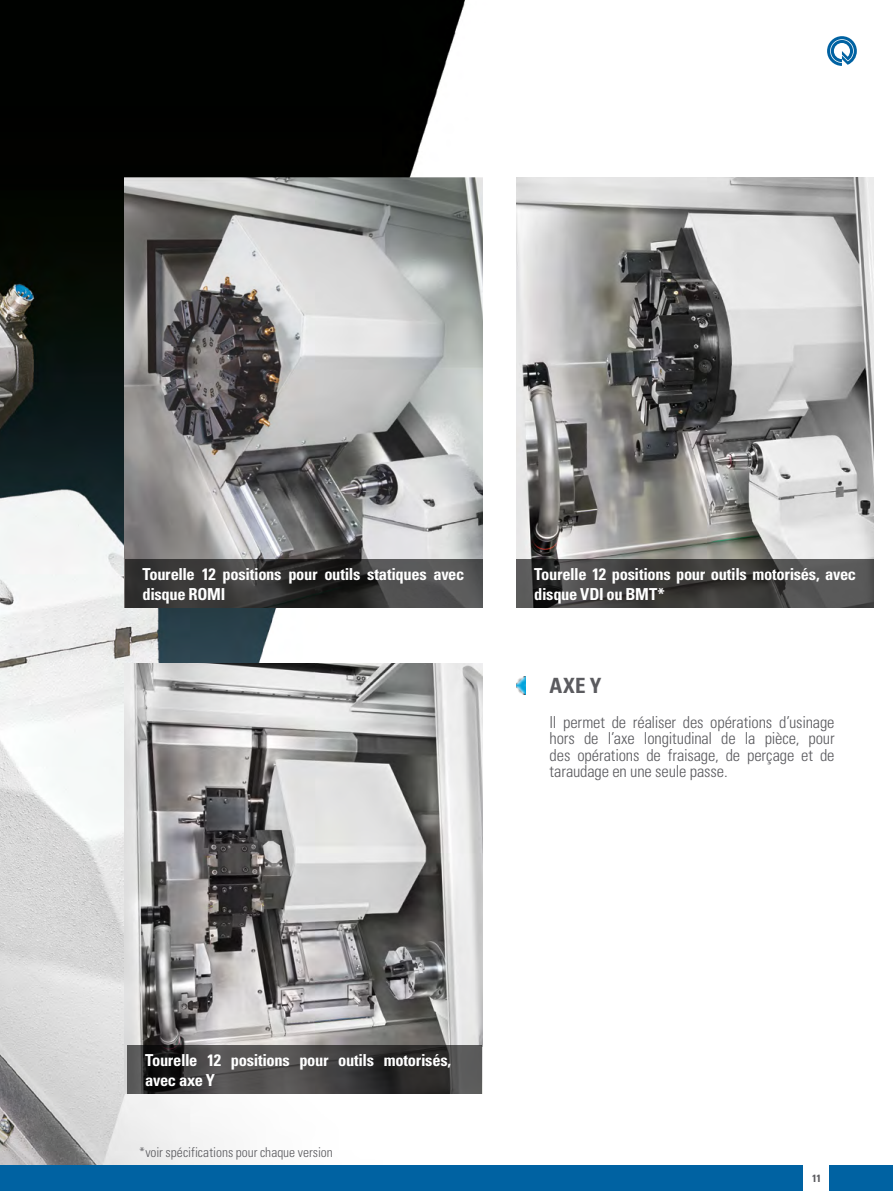
<style>
.page{position:relative;width:893px;height:1191px;background:#fff}
.page>*{position:absolute;margin:0;border:0;box-sizing:border-box;transform-origin:0 0}
.t1{font:700 condensed 21px "Univers";color:#5b5b5f}
.t2{font:700 condensed 16.5px/19.8px "Univers";letter-spacing:-.02em;color:#fff}
.t3{font:300 condensed 16.5px/16.5px "Univers";letter-spacing:-.01em;color:#5b5b5f;text-align:justify}
.t4{font:300 condensed 13.5px "Univers";color:#5b5b5f}
.t5{font:700 condensed 10.5px "Univers";color:#5b5b5f}
</style>
<div class="page">
<svg style="left:827px;top:36px;width:30px;height:30px"></svg>
<img style="left:0;top:0;width:799px;height:1165px">
<img style="left:125px;top:178px;width:357px;height:381px">
<img style="left:517px;top:178px;width:357px;height:381px">
<img style="left:125px;top:663px;width:357px;height:430px">
<img style="left:517px;top:676px;width:9px;height:18px">
<svg style="left:128px;top:1045px;width:354px;height:48px;background:#3f3e3e"></svg>
<svg style="left:125px;top:559px;width:357px;height:48px;background:#3a3a39"></svg>
<svg style="left:517px;top:559px;width:357px;height:48px;background:#434241"></svg>
<div style="left:829px;top:1165px;width:64px;height:26px;background:#0062a2"></div>
<div style="left:0;top:1165px;width:804px;height:26px;background:#0062a2"></div>
<p class="t2" style="left:143px;top:564px;width:323px">Tourelle 12 positions pour outils statiques avec disque ROMI</p>
<p class="t2" style="left:534px;top:564px;width:323px">Tourelle 12 positions pour outils motorisés, avec disque VDI ou BMT*</p>
<p class="t1" style="left:550px;top:672px;width:54px">AXE Y</p>
<p class="t3" style="left:550px;top:713px;width:286px">Il permet de réaliser des opérations d’usinage hors de l’axe longitudinal de la pièce, pour des opérations de fraisage, de perçage et de taraudage en une seule passe.</p>
<p class="t2" style="left:145px;top:1050px;width:307px">Tourelle 12 positions pour outils motorisés, avec axe Y</p>
<p class="t4" style="left:139px;top:1144px;width:195px">*voir spécifications pour chaque version</p>
<p class="t5" style="left:812px;top:1171px;width:11px">11</p>
</div>
